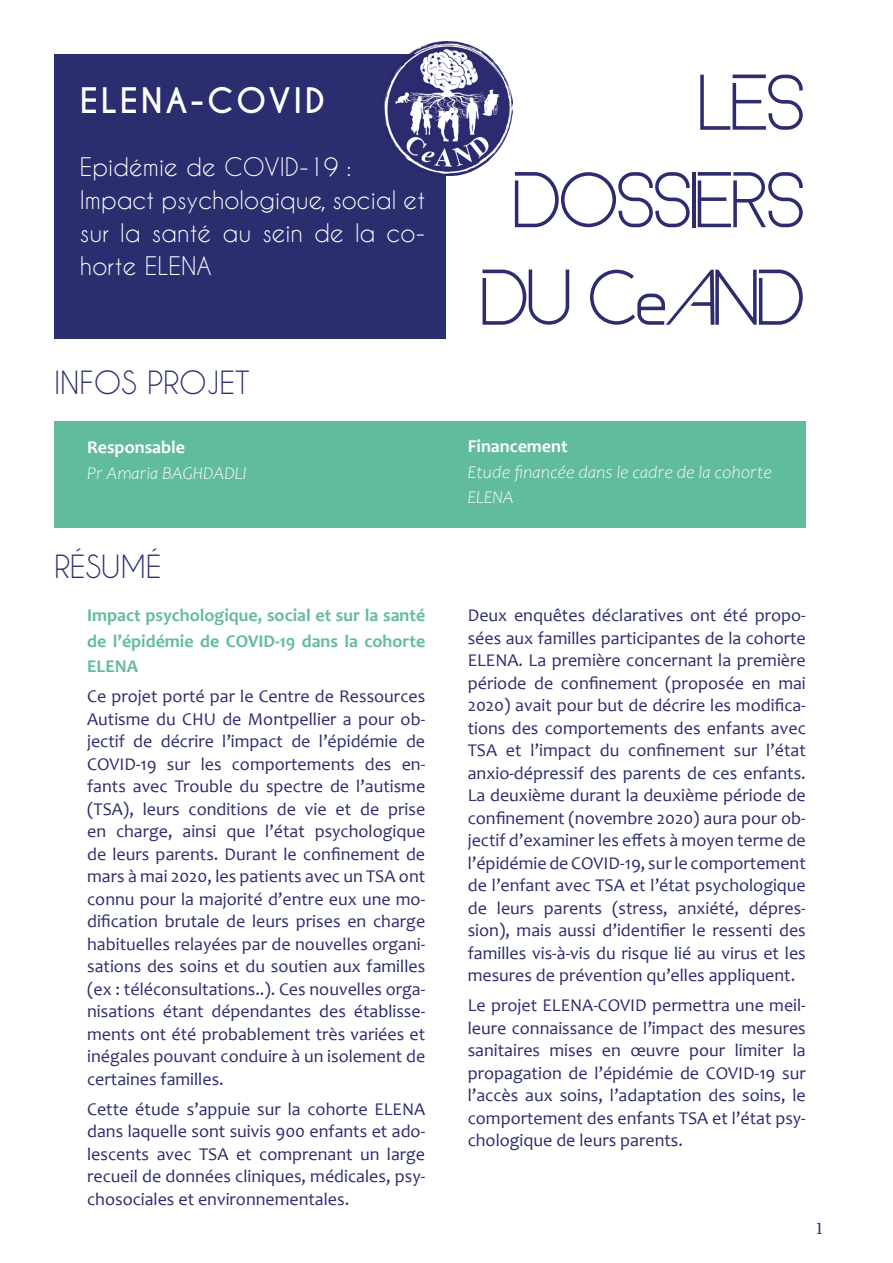
<style>
.page{position:relative;width:893px;height:1263px;background:#fff}
.page>*{position:absolute;margin:0;border:0;box-sizing:border-box;transform-origin:0 0}
.t1{font:75px/97.5px "Basicaline";letter-spacing:-.05em;color:#2c2c6f;text-align:right}
.t2{font:700 33px "Caviar Dreams";letter-spacing:.08em;color:#fff}
.t3{font:30px "Caviar Dreams";color:#2a2e6e}
.t4{font:30px "Caviar Dreams";color:#2c2c6f}
.t5{font:24px/33px "Caviar Dreams";color:#fff}
.t6{font:18px/22.5px "Candara";color:#2c2c6f;text-align:justify}
.t7{font:700 18px/25.5px "Candara";color:#62bc9c;text-align:justify}
.t8{font:italic 300 18px/25.5px "Candara";color:#fff}
.t9{font:700 18px "Candara";color:#fff}
.t10{font:18px "Minion Pro";color:#2c2c6f}
.s1{font-style:italic}
</style>
<div class="page">
<div style="left:54px;top:421px;width:752px;height:106px;background:#61bc9c"></div>
<div style="left:54px;top:54px;width:392px;height:284px;background:#2a2e6e"></div>
<img style="left:382px;top:41px;width:130px;height:134px">
<h2 class="t2" style="left:80px;top:81px;width:247px">ELENA-COVID</h2>
<h3 class="t5" style="left:80px;top:150px;width:347px">Epidémie de COVID-19 :<br>Impact psychologique, social et sur la santé au sein de la co&shy;horte ELENA</h3>
<h3 class="t3" style="left:54px;top:365px;width:197px">INFOS PROJET</h3>
<p class="t9" style="left:87px;top:436px;width:99px">Responsable</p>
<p class="t8" style="left:87px;top:460px;width:161px">Pr Amaria BAGHDADLI</p>
<h3 class="t4" style="left:54px;top:549px;width:109px">RÉSUMÉ</h3>
<p class="t7" style="left:87px;top:602px;width:340px">Impact psychologique, social et sur la santé de l’épidémie de COVID-19 dans la cohorte ELENA</p>
<p class="t6" style="left:87px;top:685px;width:340px">Ce projet porté par le Centre de Ressources Autisme du CHU de Montpellier a pour ob&shy;jectif de décrire l’impact de l’épidémie de COVID-19 sur les comportements des en&shy;fants avec Trouble du spectre de l’autisme (TSA), leurs conditions de vie et de prise en charge, ainsi que l’état psychologique de leurs parents. Durant le confinement de mars à mai 2020, les patients avec un TSA ont connu pour la majorité d’entre eux une mo&shy;dification brutale de leurs prises en charge habituelles relayées par de nouvelles organi&shy;sations des soins et du soutien aux familles (ex : téléconsultations..). Ces nouvelles orga&shy;nisations étant dépendantes des établisse&shy;ments ont été probablement très variées et inégales pouvant conduire à un isolement de certaines familles.</p>
<p class="t6" style="left:87px;top:1097px;width:340px">Cette étude s’appuie sur la cohorte ELENA dans laquelle sont suivis 900 enfants et ado&shy;lescents avec TSA et comprenant un large recueil de données cliniques, médicales, psy&shy;chosociales et environnementales.</p>
<h1 class="t1" style="left:480px;top:54px;width:328px">LES<br>DOSSIERS<br>DU Ce<span class="s1">A</span>ND</h1>
<p class="t9" style="left:468px;top:435px;width:101px">Financement</p>
<p class="t8" style="left:468px;top:459px;width:306px">Etude financée dans le cadre de la cohorte<br>ELENA</p>
<p class="t6" style="left:468px;top:604px;width:340px">Deux enquêtes déclaratives ont été propo&shy;sées aux familles participantes de la cohorte ELENA. La première concernant la première période de confinement (proposée en mai 2020) avait pour but de décrire les modifica&shy;tions des comportements des enfants avec TSA et l’impact du confinement sur l’état anxio-dépressif des parents de ces enfants.<br>La deuxième durant la deuxième période de confinement (novembre 2020) aura pour ob&shy;jectif d’examiner les effets à moyen terme de l’épidémie de COVID-19, sur le comportement de l’enfant avec TSA et l’état psychologique de leurs parents (stress, anxiété, dépres&shy;sion), mais aussi d’identifier le ressenti des familles vis-à-vis du risque lié au virus et les mesures de prévention qu’elles appliquent.</p>
<p class="t6" style="left:468px;top:994px;width:340px">Le projet ELENA-COVID permettra une meil&shy;leure connaissance de l’impact des mesures sanitaires mises en œuvre pour limiter la propagation de l’épidémie de COVID-19 sur l’accès aux soins, l’adaptation des soins, le comportement des enfants TSA et l’état psy&shy;chologique de leurs parents.</p>
<p class="t10" style="left:815px;top:1216px;width:10px">1</p>
</div>
